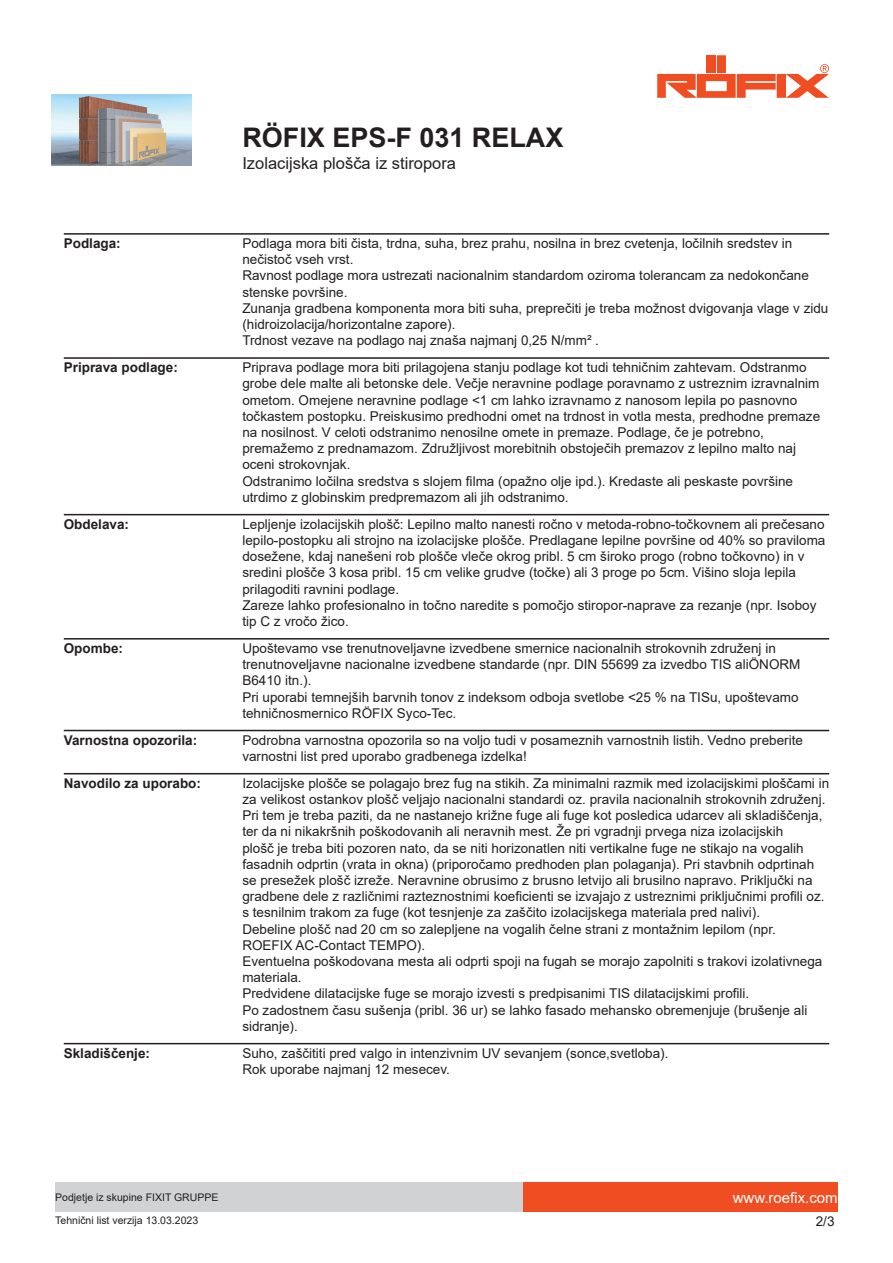
<style>
.page{position:relative;width:893px;height:1263px;background:#fff}
.page>*{position:absolute;margin:0;border:0;box-sizing:border-box;transform-origin:0 0}
.t1{font:700 27px "Arial";color:#231f20}
.t2{font:16.5px "Arial";color:#231f20}
.t3{font:15px "Arial";color:#fff}
.t4{font:13.5px/16.2px "Arial";color:#231f20}
.t5{font:700 13.5px "Arial";color:#231f20}
.t6{font:10.5px "Arial";color:#231f20}
</style>
<div class="page">
<img style="left:51px;top:94px;width:140px;height:71px">
<div style="left:717px;top:55px;width:9px;height:18px;background:#f04d22"></div>
<div style="left:707px;top:55px;width:9px;height:18px;background:#f04d22"></div>
<svg style="left:657px;top:64px;width:172px;height:34px"></svg>
<div style="left:523px;top:1182px;width:315px;height:30px;background:#f04d22"></div>
<div style="left:55px;top:1182px;width:468px;height:30px;background:#d1d2d4"></div>
<hr style="left:64px;top:233px;width:765px;height:2px;background:#231f20">
<hr style="left:64px;top:357px;width:765px;height:2px;background:#231f20">
<hr style="left:64px;top:514px;width:765px;height:1px;background:#231f20">
<hr style="left:64px;top:638px;width:765px;height:1px;background:#231f20">
<hr style="left:64px;top:730px;width:765px;height:1px;background:#231f20">
<hr style="left:64px;top:773px;width:765px;height:1px;background:#231f20">
<hr style="left:64px;top:1043px;width:765px;height:1px;background:#231f20">
<h1 class="t1" style="left:242px;top:119px;width:323px">RÖFIX EPS-F 031 RELAX</h1>
<p class="t2" style="left:242px;top:152px;width:215px">Izolacijska plošča iz stiropora</p>
<p class="t5" style="left:64px;top:234px;width:59px">Podlaga:</p>
<p class="t4" style="left:242px;top:235px;width:588px">Podlaga mora biti čista, trdna, suha, brez prahu, nosilna in brez cvetenja, ločilnih sredstev in nečistoč vseh vrst.<br>Ravnost podlage mora ustrezati nacionalnim standardom oziroma tolerancam za nedokončane stenske površine.<br>Zunanja gradbena komponenta mora biti suha, preprečiti je treba možnost dvigovanja vlage v zidu (hidroizolacija/horizontalne zapore).<br>Trdnost vezave na podlago naj znaša najmanj 0,25 N/mm² .</p>
<p class="t5" style="left:64px;top:358px;width:116px">Priprava podlage:</p>
<p class="t4" style="left:242px;top:359px;width:579px">Priprava podlage mora biti prilagojena stanju podlage kot tudi tehničnim zahtevam. Odstranmo grobe dele malte ali betonske dele. Večje neravnine podlage poravnamo z ustreznim izravnalnim ometom. Omejene neravnine podlage &lt;1 cm lahko izravnamo z nanosom lepila po pasnovno točkastem postopku. Preiskusimo predhodni omet na trdnost in votla mesta, predhodne premaze na nosilnost. V celoti odstranimo nenosilne omete in premaze. Podlage, če je potrebno, premažemo z prednamazom. Združljivost morebitnih obstoječih premazov z lepilno malto naj oceni strokovnjak.<br>Odstranimo ločilna sredstva s slojem filma (opažno olje ipd.). Kredaste ali peskaste površine utrdimo z globinskim predpremazom ali jih odstranimo.</p>
<p class="t5" style="left:64px;top:514px;width:67px">Obdelava:</p>
<p class="t4" style="left:242px;top:516px;width:584px">Lepljenje izolacijskih plošč: Lepilno malto nanesti ročno v metoda-robno-točkovnem ali prečesano lepilo-postopku ali strojno na izolacijske plošče. Predlagane lepilne površine od 40% so praviloma dosežene, kdaj nanešeni rob plošče vleče okrog pribl. 5 cm široko progo (robno točkovno) in v sredini plošče 3 kosa pribl. 15 cm velike grudve (točke) ali 3 proge po 5cm. Višino sloja lepila prilagoditi ravnini podlage.<br>Zareze lahko profesionalno in točno naredite s pomočjo stiropor-naprave za rezanje (npr. Isoboy tip C z vročo žico.</p>
<p class="t5" style="left:64px;top:639px;width:61px">Opombe:</p>
<p class="t4" style="left:242px;top:640px;width:560px">Upoštevamo vse trenutnoveljavne izvedbene smernice nacionalnih strokovnih združenj in trenutnoveljavne nacionalne izvedbene standarde (npr. DIN 55699 za izvedbo TIS aliÖNORM B6410 itn.).<br>Pri uporabi temnejših barvnih tonov z indeksom odboja svetlobe &lt;25 % na TISu, upoštevamo tehničnosmernico RÖFIX Syco-Tec.</p>
<p class="t5" style="left:64px;top:730px;width:135px">Varnostna opozorila:</p>
<p class="t4" style="left:242px;top:732px;width:562px">Podrobna varnostna opozorila so na voljo tudi v posameznih varnostnih listih. Vedno preberite varnostni list pred uporabo gradbenega izdelka!</p>
<p class="t5" style="left:64px;top:773px;width:139px">Navodilo za uporabo:</p>
<p class="t4" style="left:242px;top:775px;width:588px">Izolacijske plošče se polagajo brez fug na stikih. Za minimalni razmik med izolacijskimi ploščami in za velikost ostankov plošč veljajo nacionalni standardi oz. pravila nacionalnih strokovnih združenj.<br>Pri tem je treba paziti, da ne nastanejo križne fuge ali fuge kot posledica udarcev ali skladiščenja, ter da ni nikakršnih poškodovanih ali neravnih mest. Že pri vgradnji prvega niza izolacijskih<br>plošč je treba biti pozoren nato, da se niti horizonatlen niti vertikalne fuge ne stikajo na vogalih fasadnih odprtin (vrata in okna) (priporočamo predhoden plan polaganja). Pri stavbnih odprtinah se presežek plošč izreže. Neravnine obrusimo z brusno letvijo ali brusilno napravo. Priključki na gradbene dele z različnimi razteznostnimi koeficienti se izvajajo z ustreznimi priključnimi profili oz. s tesnilnim trakom za fuge (kot tesnjenje za zaščito izolacijskega materiala pred nalivi).<br>Debeline plošč nad 20 cm so zalepljene na vogalih čelne strani z montažnim lepilom (npr.<br>ROEFIX AC-Contact TEMPO).<br>Eventuelna poškodovana mesta ali odprti spoji na fugah se morajo zapolniti s trakovi izolativnega materiala.<br>Predvidene dilatacijske fuge se morajo izvesti s predpisanimi TIS dilatacijskimi profili.<br>Po zadostnem času sušenja (pribl. 36 ur) se lahko fasado mehansko obremenjuje (brušenje ali sidranje).</p>
<p class="t5" style="left:64px;top:1043px;width:88px">Skladiščenje:</p>
<p class="t4" style="left:242px;top:1045px;width:428px">Suho, zaščititi pred valgo in intenzivnim UV sevanjem (sonce,svetloba).<br>Rok uporabe najmanj 12 mesecev.</p>
<p class="t6" style="left:55px;top:1190px;width:165px">Podjetje iz skupine FIXIT GRUPPE</p>
<p class="t3" style="left:733px;top:1187px;width:107px">www.roefix.com</p>
<p class="t6" style="left:55px;top:1213px;width:144px">Tehnični list verzija 13.03.2023</p>
<p class="t4" style="left:816px;top:1213px;width:20px">2/3</p>
</div>
